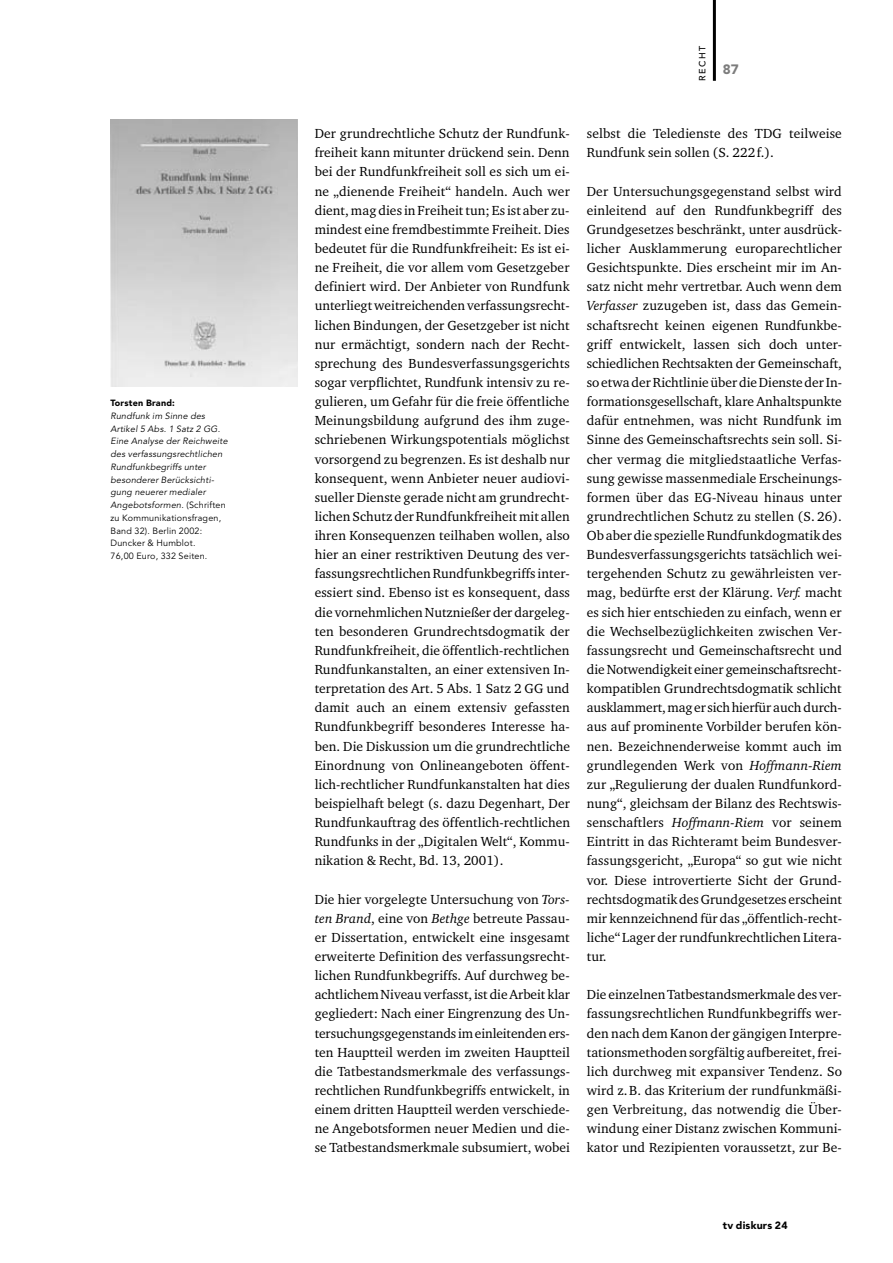
<style>
.page{position:relative;width:893px;height:1263px;background:#fff}
.page>*{position:absolute;margin:0;border:0;box-sizing:border-box;transform-origin:0 0}
.t1{font:13.5px/19.2px "Charter BT";letter-spacing:.005em;color:#000;text-align:justify}
.t2{font:900 13.5px "Avenir";color:#7c7c7c}
.t3{font:900 10.5px "Avenir";letter-spacing:.02em;color:#000}
.t4{font:italic 9px/12.8px "Avenir";letter-spacing:.02em;color:#000}
.t5{font:900 9px "Avenir";letter-spacing:.025em;color:#000}
.t6{font:500 9px "Avenir";letter-spacing:.165em;color:#000}
.s1{font-style:normal}
.s2{font-style:italic}
</style>
<div class="page">
<hr style="left:713px;top:0;width:3px;height:81px;background:#000">
<img style="left:111px;top:119px;width:187px;height:268px">
<p class="t5" style="left:111px;top:399px;width:66px">Torsten Brand:</p>
<p class="t4" style="left:111px;top:410px;width:119px">Rundfunk im Sinne des<br>Artikel 5 Abs. 1 Satz 2 GG.<br>Eine Analyse der Reichweite des verfassungsrechtlichen<br>Rundfunkbegriffs unter besonderer Berücksichti&shy;gung neuerer medialer<br>Angebotsformen<span class="s1">. (Schriften zu Kommunikationsfragen,<br>Band 32). Berlin 2002:<br>Duncker &amp; Humblot.<br>76,00 Euro, 332 Seiten.</span></p>
<p class="t6" style="left:699px;top:81px;width:37px;rotate:-90deg">RECHT</p>
<p class="t2" style="left:723px;top:64px;width:17px">87</p>
<p class="t1" style="left:315px;top:125px;width:257px">Der grundrechtliche Schutz der Rundfunk&shy;freiheit kann mitunter drückend sein. Denn bei der Rundfunkfreiheit soll es sich um ei&shy;ne „dienende Freiheit“ handeln. Auch wer dient, mag dies in Freiheit tun; Es ist aber zu&shy;mindest eine fremdbestimmte Freiheit. Dies bedeutet für die Rundfunkfreiheit: Es ist ei&shy;ne Freiheit, die vor allem vom Gesetzgeber definiert wird. Der Anbieter von Rundfunk unterliegt weitreichenden verfassungsrecht&shy;lichen Bindungen, der Gesetzgeber ist nicht nur ermächtigt, sondern nach der Recht&shy;sprechung des Bundesverfassungsgerichts sogar verpflichtet, Rundfunk intensiv zu re&shy;gulieren, um Gefahr für die freie öffentliche Meinungsbildung aufgrund des ihm zuge&shy;schriebenen Wirkungspotentials möglichst vorsorgend zu begrenzen. Es ist deshalb nur konsequent, wenn Anbieter neuer audiovi&shy;sueller Dienste gerade nicht am grundrecht&shy;lichen Schutz der Rundfunkfreiheit mit allen ihren Konsequenzen teilhaben wollen, also hier an einer restriktiven Deutung des ver&shy;fassungsrechtlichen Rundfunkbegriffs inter&shy;essiert sind. Ebenso ist es konsequent, dass die vornehmlichen Nutznießer der dargeleg&shy;ten besonderen Grundrechtsdogmatik der Rundfunkfreiheit, die öffentlich-rechtlichen Rundfunkanstalten, an einer extensiven In&shy;terpretation des Art. 5 Abs. 1 Satz 2 GG und damit auch an einem extensiv gefassten Rundfunkbegriff besonderes Interesse ha&shy;ben. Die Diskussion um die grundrechtliche Einordnung von Onlineangeboten öffent&shy;lich-rechtlicher Rundfunkanstalten hat dies beispielhaft belegt (s. dazu Degenhart, Der Rundfunkauftrag des öffentlich-rechtlichen Rundfunks in der „Digitalen Welt“, Kommu&shy;nikation &amp; Recht, Bd. 13, 2001).</p>
<p class="t1" style="left:315px;top:890px;width:257px">Die hier vorgelegte Untersuchung von <span class="s2">Tors&shy;ten Brand</span>, eine von <span class="s2">Bethge</span> betreute Passau&shy;er Dissertation, entwickelt eine insgesamt erweiterte Definition des verfassungsrecht&shy;lichen Rundfunkbegriffs. Auf durchweg be&shy;achtlichem Niveau verfasst, ist die Arbeit klar gegliedert: Nach einer Eingrenzung des Un&shy;tersuchungsgegenstands im einleitenden ers&shy;ten Hauptteil werden im zweiten Hauptteil die Tatbestandsmerkmale des verfassungs&shy;rechtlichen Rundfunkbegriffs entwickelt, in einem dritten Hauptteil werden verschiede&shy;ne Angebotsformen neuer Medien und die&shy;se Tatbestandsmerkmale subsumiert, wobei</p>
<p class="t1" style="left:587px;top:125px;width:257px">selbst die Teledienste des TDG teilweise<br>Rundfunk sein sollen (S. 222f.).</p>
<p class="t1" style="left:587px;top:182px;width:257px">Der Untersuchungsgegenstand selbst wird einleitend auf den Rundfunkbegriff des Grundgesetzes beschränkt, unter ausdrück&shy;licher Ausklammerung europarechtlicher Gesichtspunkte. Dies erscheint mir im An&shy;satz nicht mehr vertretbar. Auch wenn dem <span class="s2">Verfasser</span> zuzugeben ist, dass das Gemein&shy;schaftsrecht keinen eigenen Rundfunkbe&shy;griff entwickelt, lassen sich doch unter&shy;schiedlichen Rechtsakten der Gemeinschaft, so etwa der Richtlinie über die Dienste der In&shy;formationsgesellschaft, klare Anhaltspunkte dafür entnehmen, was nicht Rundfunk im Sinne des Gemeinschaftsrechts sein soll. Si&shy;cher vermag die mitgliedstaatliche Verfas&shy;sung gewisse massenmediale Erscheinungs&shy;formen über das EG-Niveau hinaus unter grundrechtlichen Schutz zu stellen (S. 26).<br>Ob aber die spezielle Rundfunkdogmatik des Bundesverfassungsgerichts tatsächlich wei&shy;tergehenden Schutz zu gewährleisten ver&shy;mag, bedürfte erst der Klärung. <span class="s2">Verf.</span> macht es sich hier entschieden zu einfach, wenn er die Wechselbezüglichkeiten zwischen Ver&shy;fassungsrecht und Gemeinschaftsrecht und die Notwendigkeit einer gemeinschaftsrecht&shy;kompatiblen Grundrechtsdogmatik schlicht ausklammert, mag er sich hierfür auch durch&shy;aus auf prominente Vorbilder berufen kön&shy;nen. Bezeichnenderweise kommt auch im grundlegenden Werk von <span class="s2">Hoffmann-Riem </span>zur „Regulierung der dualen Rundfunkord&shy;nung“, gleichsam der Bilanz des Rechtswis&shy;senschaftlers <span class="s2">Hoffmann-Riem</span> vor seinem Eintritt in das Richteramt beim Bundesver&shy;fassungsgericht, „Europa“ so gut wie nicht vor. Diese introvertierte Sicht der Grund&shy;rechtsdogmatik des Grundgesetzes erscheint mir kennzeichnend für das „öffentlich-recht&shy;liche“ Lager der rundfunkrechtlichen Litera&shy;tur.</p>
<p class="t1" style="left:587px;top:986px;width:257px">Die einzelnen Tatbestandsmerkmale des ver&shy;fassungsrechtlichen Rundfunkbegriffs wer&shy;den nach dem Kanon der gängigen Interpre&shy;tationsmethoden sorgfältig aufbereitet, frei&shy;lich durchweg mit expansiver Tendenz. So wird z.B. das Kriterium der rundfunkmäßi&shy;gen Verbreitung, das notwendig die Über&shy;windung einer Distanz zwischen Kommuni&shy;kator und Rezipienten voraussetzt, zur Be-</p>
<p class="t3" style="left:723px;top:1221px;width:66px">tv diskurs 24</p>
</div>
